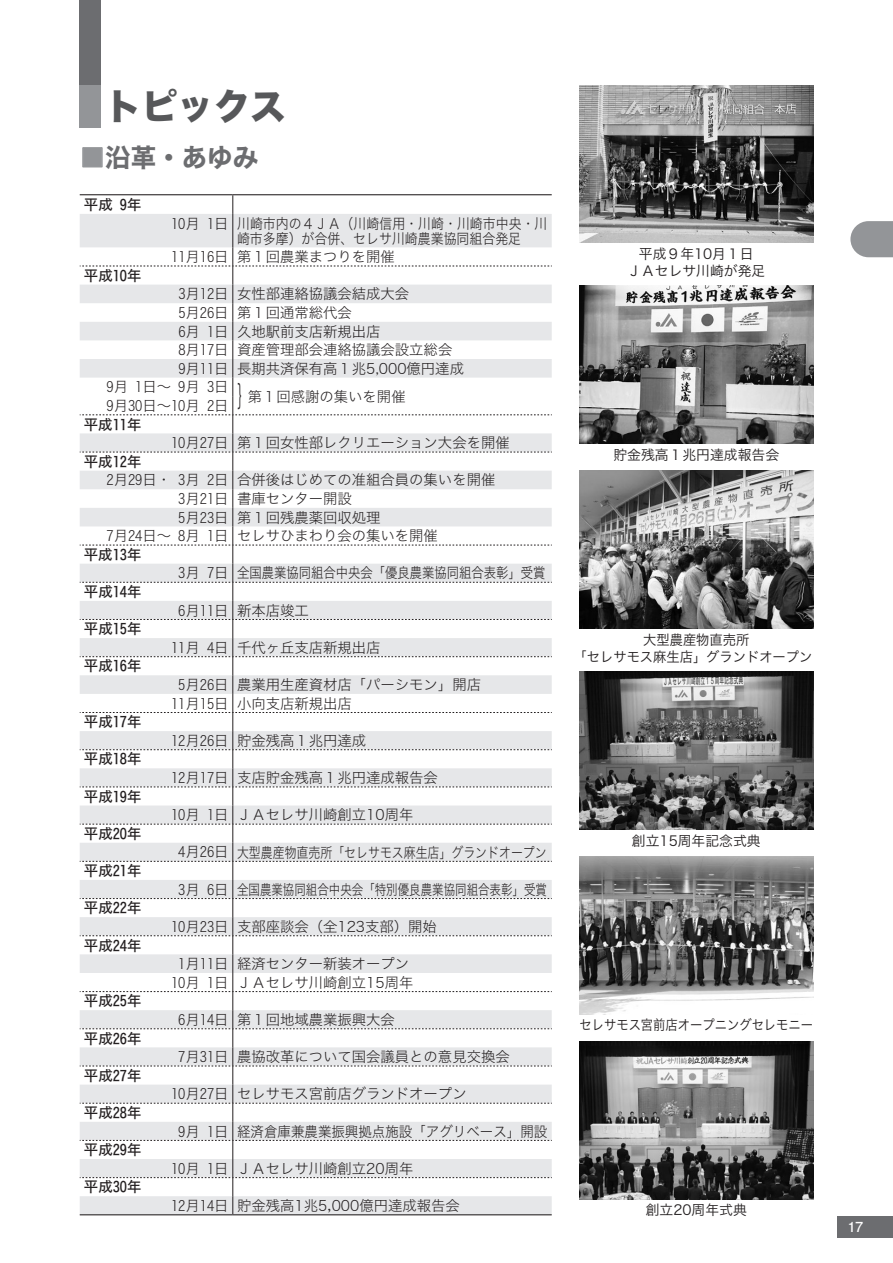
<style>
.page{position:relative;width:893px;height:1263px;background:#fff}
.page>*{position:absolute;margin:0;border:0;box-sizing:border-box;transform-origin:0 0}
.t1{font:36.15px "Hira Kaku Std N W8";color:#57585a}
.t2{font:25.5px "Hira Kaku Std N W7";color:#6c6d70}
.t3{font:14.4px/18.6px "Hira Kaku Pro N W2";color:#231f20}
.t4{font:14.4px "Hira Kaku Pro N W5";color:#231f20}
.t5{font:13.8px/17px "Hira Kaku Pro N W3";color:#231f20;text-align:center}
.t6{font:13.8px/17px "Hira Kaku Pro N W3";color:#231f20;text-align:center;scale:.96 1}
.t7{font:13.8px "Hira Kaku Pro N W3";color:#231f20;scale:.89 1}
.t8{font:700 13.8px "Futo Go B101 Pro";color:#fff}
.s1{color:#939598}
.s2{font-family:"Hira Min Pro N W3";font-size:11.7px}
.s3{font-size:28.65px}
.s4{font-family:"Hira Min Pro N W2"}
</style>
<div class="page">
<div style="left:79px;top:0;width:21px;height:94px;background:#6c6d70"></div>
<div style="left:79px;top:85px;width:21px;height:43px;background:#939598"></div>
<div style="left:80px;top:214px;width:472px;height:33px;background:#e6e7e9"></div>
<hr style="left:80px;top:194px;width:153px;height:1px;background:#231f20">
<hr style="left:233px;top:194px;width:319px;height:1px;background:#231f20">
<hr style="left:80px;top:1214px;width:153px;height:1px;background:#231f20">
<hr style="left:233px;top:1214px;width:319px;height:1px;background:#231f20">
<svg style="left:233px;top:195px;width:1px;height:19px"></svg>
<hr style="left:233px;top:214px;width:1px;height:33px;background:#231f20">
<svg style="left:80px;top:247px;width:472px;height:967px"></svg>
<img style="left:579px;top:286px;width:234px;height:157px">
<img style="left:579px;top:85px;width:234px;height:157px">
<img style="left:579px;top:471px;width:234px;height:157px">
<img style="left:579px;top:672px;width:234px;height:157px">
<img style="left:579px;top:857px;width:234px;height:157px">
<img style="left:579px;top:1042px;width:234px;height:157px">
<svg style="left:850px;top:221px;width:43px;height:36px;background:#9e9fa2"></svg>
<div style="left:838px;top:1216px;width:55px;height:21px;background:#6c6d70"></div>
<h1 class="t1" style="left:105px;top:86px;width:182px">トピックス</h1>
<h2 class="t2" style="left:80px;top:137px;width:180px"><span class="s1">■</span>沿革・あゆみ</h2>
<p class="t4" style="left:84px;top:191px;width:59px">平成 9年</p>
<p class="t3" style="left:237px;top:215px;width:312px;line-height:14.9px;text-indent:-66px">10月 1日川崎市内の４ＪＡ（川崎信用・川崎・川崎市中央・川崎市多摩）が合併、セレサ川崎農業協同組合発足</p>
<p class="t3" style="left:171px;top:246px;width:225px">11月16日第１回農業まつりを開催</p>
<p class="t4" style="left:84px;top:262px;width:59px">平成10年</p>
<p class="t3" style="left:178px;top:284px;width:232px">3月12日女性部連絡協議会結成大会</p>
<p class="t3" style="left:178px;top:302px;width:175px">5月26日第１回通常総代会</p>
<p class="t3" style="left:178px;top:321px;width:204px">6月 1日久地駅前支店新規出店</p>
<p class="t3" style="left:178px;top:339px;width:275px">8月17日資産管理部会連絡協議会設立総会</p>
<p class="t3" style="left:178px;top:358px;width:287px">9月11日長期共済保有高１兆5<span class="s2">,</span>000億円達成</p>
<p class="t3" style="left:107px;top:377px;width:123px">9月 1日〜 9月 3日</p>
<p class="t3" style="left:237px;top:386px;width:170px"><span class="s3">｝</span>第１回感謝の集いを開催</p>
<p class="t3" style="left:107px;top:395px;width:123px">9月30日〜10月 2日</p>
<p class="t4" style="left:84px;top:411px;width:59px">平成11年</p>
<p class="t3" style="left:171px;top:432px;width:340px">10月27日第１回女性部レクリエーション大会を開催</p>
<p class="t4" style="left:84px;top:448px;width:59px">平成12年</p>
<p class="t3" style="left:107px;top:470px;width:390px">2月29日・ 3月 2日合併後はじめての准組合員の集いを開催</p>
<p class="t3" style="left:178px;top:488px;width:175px">3月21日書庫センター開設</p>
<p class="t3" style="left:178px;top:507px;width:204px">5月23日第１回残農薬回収処理</p>
<p class="t3" style="left:107px;top:525px;width:333px">7月24日〜 8月 1日セレサひまわり会の集いを開催</p>
<p class="t4" style="left:84px;top:541px;width:59px">平成13年</p>
<p class="t3" style="left:178px;top:563px;width:369px">3月 7日全国農業協同組合中央会「優良農業協同組合表彰」受賞</p>
<p class="t4" style="left:84px;top:579px;width:59px">平成14年</p>
<p class="t3" style="left:178px;top:600px;width:132px">6月11日新本店竣工</p>
<p class="t4" style="left:84px;top:616px;width:59px">平成15年</p>
<p class="t3" style="left:171px;top:637px;width:211px">11月 4日千代ヶ丘支店新規出店</p>
<p class="t4" style="left:84px;top:653px;width:59px">平成16年</p>
<p class="t3" style="left:171px;top:674px;width:311px;text-indent:7px">5月26日農業用生産資材店「パーシモン」開店<br>11月15日小向支店新規出店</p>
<p class="t4" style="left:84px;top:709px;width:59px">平成17年</p>
<p class="t3" style="left:171px;top:730px;width:197px">12月26日貯金残高１兆円達成</p>
<p class="t4" style="left:84px;top:746px;width:59px">平成18年</p>
<p class="t3" style="left:171px;top:767px;width:268px">12月17日支店貯金残高１兆円達成報告会</p>
<p class="t4" style="left:84px;top:783px;width:59px">平成19年</p>
<p class="t3" style="left:171px;top:804px;width:244px">10月 1日ＪＡセレサ川崎創立10周年</p>
<p class="t4" style="left:84px;top:820px;width:59px">平成20年</p>
<p class="t3" style="left:178px;top:842px;width:370px">4月26日大型農産物直売所「セレサモス麻生店」グランドオープン</p>
<p class="t4" style="left:84px;top:858px;width:59px">平成21年</p>
<p class="t3" style="left:178px;top:879px;width:370px">3月 6日全国農業協同組合中央会「特別優良農業協同組合表彰」受賞</p>
<p class="t4" style="left:84px;top:895px;width:59px">平成22年</p>
<p class="t3" style="left:171px;top:916px;width:267px">10月23日支部座談会（全123支部）開始</p>
<p class="t4" style="left:84px;top:932px;width:59px">平成24年</p>
<p class="t3" style="left:171px;top:953px;width:244px;text-align:center">1月11日経済センター新装オープン<br>10月 1日ＪＡセレサ川崎創立15周年</p>
<p class="t4" style="left:84px;top:988px;width:59px">平成25年</p>
<p class="t3" style="left:178px;top:1009px;width:218px">6月14日第１回地域農業振興大会</p>
<p class="t4" style="left:84px;top:1025px;width:59px">平成26年</p>
<p class="t3" style="left:178px;top:1046px;width:333px">7月31日農協改革について国会議員との意見交換会</p>
<p class="t4" style="left:84px;top:1062px;width:59px">平成27年</p>
<p class="t3" style="left:171px;top:1083px;width:297px">10月27日セレサモス宮前店グランドオープン</p>
<p class="t4" style="left:84px;top:1099px;width:59px">平成28年</p>
<p class="t3" style="left:178px;top:1121px;width:370px">9月 1日経済倉庫兼農業振興拠点施設「アグリベース」開設</p>
<p class="t4" style="left:84px;top:1137px;width:59px">平成29年</p>
<p class="t3" style="left:171px;top:1158px;width:244px">10月１日ＪＡセレサ川崎創立20周年</p>
<p class="t4" style="left:84px;top:1174px;width:59px">平成30年</p>
<p class="t3" style="left:171px;top:1195px;width:290px">12月14日貯金残高1兆5<span class="s4">,</span>000億円達成報告会</p>
<p class="t5" style="left:627px;top:244px;width:140px">平成９年10月１日<br>ＪＡセレサ川崎が発足</p>
<p class="t5" style="left:613px;top:445px;width:167px">貯金残高１兆円達成報告会</p>
<p class="t6" style="left:574px;top:630px;width:250px">大型農産物直売所<br>「セレサモス麻生店」グランドオープン</p>
<p class="t5" style="left:632px;top:831px;width:130px">創立15周年記念式典</p>
<p class="t7" style="left:579px;top:1013px;width:264px">セレサモス宮前店オープニングセレモニー</p>
<p class="t5" style="left:646px;top:1201px;width:103px">創立20周年式典</p>
<p class="t8" style="left:848px;top:1215px;width:17px">17</p>
</div>
